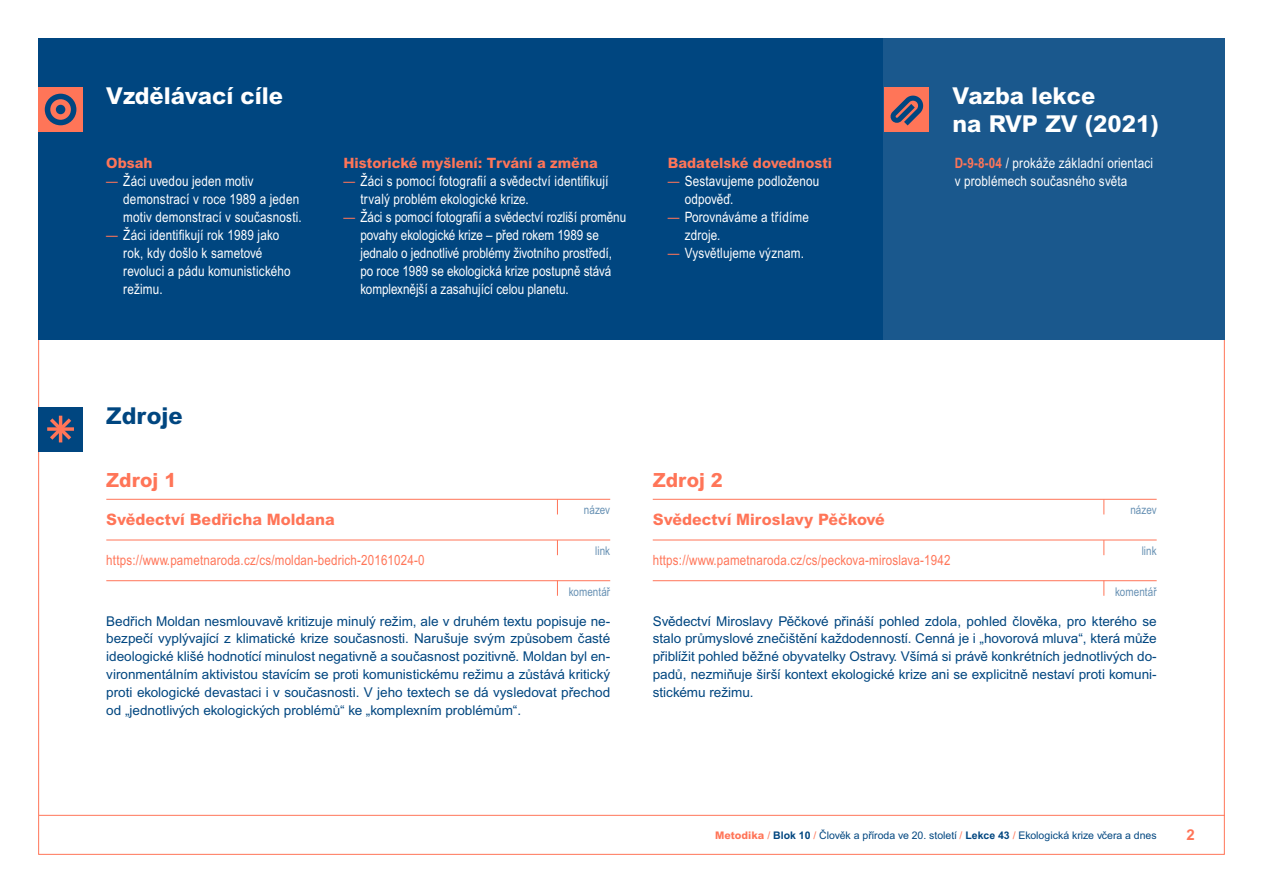
<style>
.page{position:relative;width:1263px;height:893px;background:#fff}
.page>*{position:absolute;margin:0;border:0;box-sizing:border-box;transform-origin:0 0}
.t1{font:800 23.25px/27.9px "Arial MT Pro";color:#fff}
.t2{font:800 23.25px "Arial MT Pro";color:#004680}
.t3{font:800 19.5px "Arial MT Pro";color:#ff7558}
.t4{font:800 15.75px "Arial MT Pro";color:#ff7558}
.t5{font:700 15px "Arial MT Pro";color:#ff7558}
.t6{font:14.25px/18px "Arial Narrow MT Pro";letter-spacing:.015em;color:#fff}
.t7{font:800 14.25px "Arial MT Pro";color:#ff7558}
.t8{font:14.1px "Arial Narrow MT Pro";letter-spacing:.015em;color:#ff7558}
.t9{font:13.5px/17.9px "Arial MT Pro";color:#004680;text-align:justify}
.t10{font:12px "Arial Narrow MT Pro";letter-spacing:.01em;color:#6690b3}
.t11{font:10.5px "Arial MT Pro";color:#004680}
.s1{color:#ff7558}
.s2{font-weight:700;color:#ff7558}
.s3{font-weight:800;color:#ff7558}
.s4{font-weight:700}
</style>
<div class="page">
<hr style="left:39px;top:815px;width:1186px;height:1px;background:#ff7558">
<div style="left:38px;top:38px;width:1187px;height:302px;background:#004680"></div>
<div style="left:883px;top:38px;width:342px;height:302px;background:#1a588d"></div>
<div style="left:38px;top:87px;width:45px;height:45px;background:#ff7558"></div>
<div style="left:45px;top:94px;width:31px;height:31px;background:#004680;border-radius:50%"></div>
<svg style="left:50px;top:99px;width:21px;height:21px"></svg>
<div style="left:56px;top:105px;width:9px;height:9px;background:#004680;border-radius:50%"></div>
<div style="left:884px;top:87px;width:45px;height:45px;background:#ff7558"></div>
<svg style="left:890px;top:95px;width:34px;height:30px"></svg>
<div style="left:38px;top:407px;width:45px;height:44px;background:#004680"></div>
<svg style="left:47px;top:415px;width:27px;height:28px"></svg>
<hr style="left:106px;top:580px;width:504px;height:1px;background:#ff7558">
<svg style="left:557px;top:581px;width:1px;height:15px"></svg>
<hr style="left:653px;top:580px;width:504px;height:1px;background:#ff7558">
<svg style="left:1103px;top:581px;width:1px;height:15px"></svg>
<hr style="left:106px;top:540px;width:504px;height:1px;background:#ff7558">
<svg style="left:557px;top:540px;width:1px;height:15px"></svg>
<hr style="left:653px;top:540px;width:504px;height:1px;background:#ff7558">
<svg style="left:1103px;top:540px;width:1px;height:15px"></svg>
<hr style="left:106px;top:499px;width:504px;height:1px;background:#ff7558">
<svg style="left:557px;top:499px;width:1px;height:15px"></svg>
<hr style="left:653px;top:499px;width:504px;height:1px;background:#ff7558">
<svg style="left:1103px;top:499px;width:1px;height:15px"></svg>
<h1 class="t1" style="left:106px;top:82px;width:178px">Vzdělávací cíle</h1>
<h1 class="t1" style="left:952px;top:82px;width:208px">Vazba lekce<br>na RVP ZV (2021)</h1>
<p class="t7" style="left:106px;top:154px;width:48px">Obsah</p>
<p class="t6" style="left:123px;top:172px;width:180px;text-indent:-17px"><span class="s1">—</span> Žáci uvedou jeden motiv demonstrací v roce 1989 a jeden motiv demonstrací v současnosti.</p>
<p class="t6" style="left:123px;top:226px;width:169px;text-indent:-17px"><span class="s1">—</span> Žáci identifikují rok 1989 jako rok, kdy došlo k sametové revoluci a pádu komunistického režimu.</p>
<p class="t7" style="left:668px;top:154px;width:166px">Badatelské dovednosti</p>
<p class="t6" style="left:685px;top:172px;width:136px;text-indent:-17px"><span class="s1">—</span> Sestavujeme podloženou odpověď.</p>
<p class="t6" style="left:685px;top:208px;width:126px;text-indent:-17px"><span class="s1">—</span> Porovnáváme a třídíme zdroje.</p>
<p class="t6" style="left:668px;top:244px;width:138px"><span class="s1">—</span> Vysvětlujeme význam.</p>
<p class="t7" style="left:343px;top:154px;width:256px">Historické myšlení: Trvání a změna</p>
<p class="t6" style="left:360px;top:172px;width:249px;text-indent:-17px"><span class="s1">—</span> Žáci s pomocí fotografií a svědectví identifikují trvalý problém ekologické krize.</p>
<p class="t6" style="left:360px;top:208px;width:267px;text-indent:-17px"><span class="s1">—</span> Žáci s pomocí fotografií a svědectví rozliší proměnu povahy ekologické krize – před rokem 1989 se jednalo o jednotlivé problémy životního prostředí, po roce 1989 se ekologická krize postupně stává komplexnější a zasahující celou planetu.</p>
<p class="t6" style="left:955px;top:154px;width:200px"><span class="s2">D-9-8-04</span> / prokáže základní orientaci v problémech současného světa</p>
<h1 class="t2" style="left:106px;top:401px;width:78px">Zdroje</h1>
<h2 class="t3" style="left:106px;top:468px;width:72px">Zdroj 1</h2>
<h2 class="t3" style="left:653px;top:468px;width:72px">Zdroj 2</h2>
<p class="t10" style="left:584px;top:503px;width:28px">název</p>
<p class="t10" style="left:1130px;top:503px;width:28px">název</p>
<p class="t4" style="left:106px;top:510px;width:230px">Svědectví Bedřicha Moldana</p>
<p class="t4" style="left:653px;top:510px;width:234px">Svědectví Miroslavy Pěčkové</p>
<p class="t8" style="left:106px;top:552px;width:320px">https://www.pametnaroda.cz/cs/moldan-bedrich-20161024-0</p>
<p class="t8" style="left:653px;top:552px;width:299px">https://www.pametnaroda.cz/cs/peckova-miroslava-1942</p>
<p class="t10" style="left:569px;top:584px;width:43px">komentář</p>
<p class="t10" style="left:1115px;top:584px;width:43px">komentář</p>
<p class="t10" style="left:595px;top:543px;width:17px">link</p>
<p class="t10" style="left:1142px;top:543px;width:17px">link</p>
<p class="t9" style="left:106px;top:612px;width:505px">Bedřich Moldan nesmlouvavě kritizuje minulý režim, ale v druhém textu popisuje ne&shy;bezpečí vyplývající z klimatické krize současnosti. N arušuje svým způsobem časté ideologické klišé hodnotící minulost negativně a současnost pozitivně. Moldan byl en&shy;vironmentálním aktivistou stavícím se proti komunistickému režimu a zůstává kritický proti ekologické devastaci i v současnosti. V jeho textech se dá vysledovat přechod od „jednotlivých ekologických problémů“ ke „komplexním problémům“.</p>
<p class="t9" style="left:653px;top:612px;width:505px">Svědectví Miroslavy Pěčkové přináší pohled zdola, pohled člověka, pro kterého se stalo průmyslové znečištění každodenností. Cenná je i „hovorová mluva“, která může přiblížit pohled běžné obyvatelky Ostravy. Všímá si právě konkrétních jednotlivých do&shy;padů, nezmiňuje širší kontext ekologické krize ani se explicitně nestaví proti komuni&shy;stickému režimu.</p>
<p class="t11" style="left:715px;top:829px;width:443px"><span class="s3">Metodika</span> <span class="s1">/</span> <span class="s4">Blok 10</span> <span class="s1">/</span> Člověk a příroda ve 20. století <span class="s1">/</span> <span class="s4">Lekce 43</span> <span class="s1">/</span> Ekologická krize včera a dnes</p>
<p class="t5" style="left:1186px;top:826px;width:10px">2</p>
</div>
